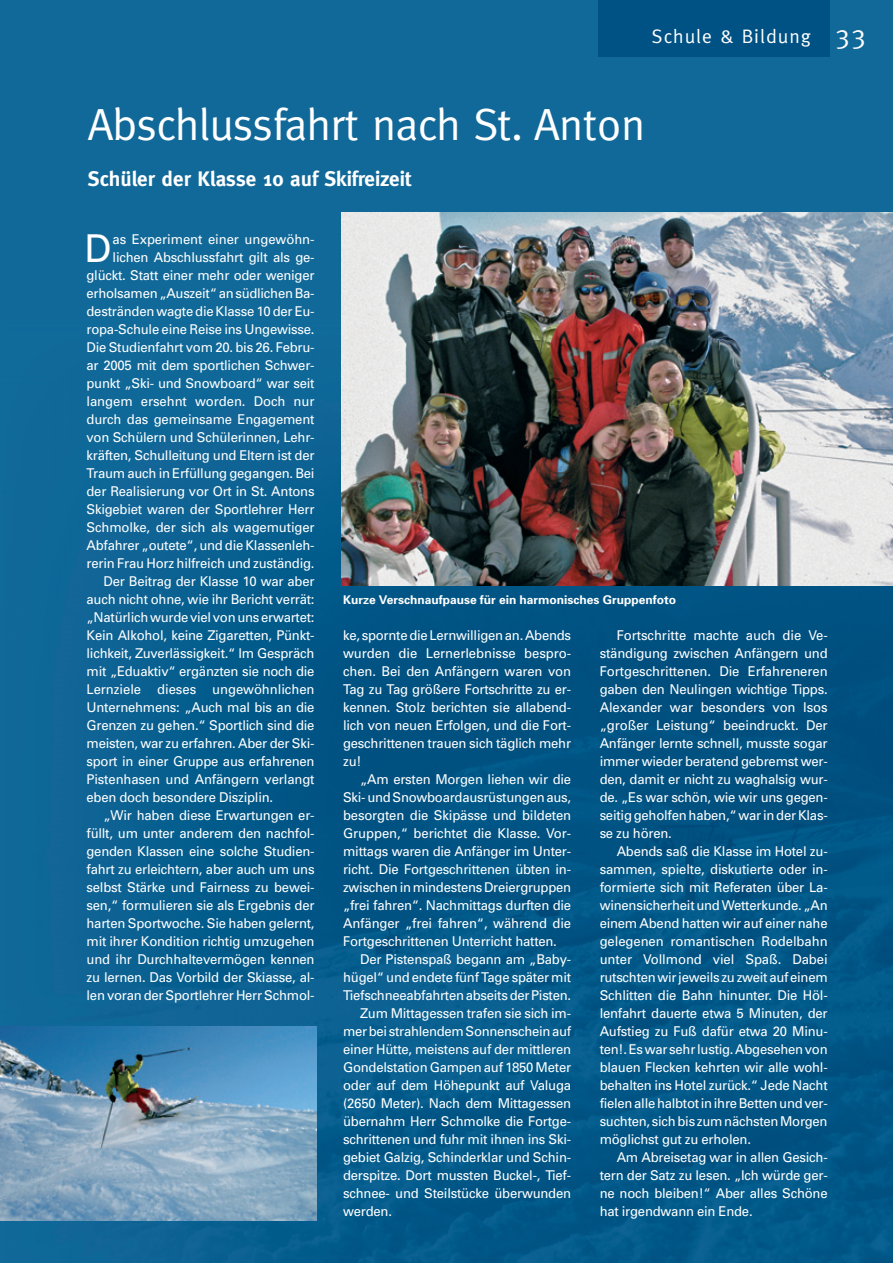
<style>
.page{position:relative;width:893px;height:1263px;background:#116999}
.page>*{position:absolute;margin:0;border:0;box-sizing:border-box;transform-origin:0 0}
.t1{font:45px "Meta";letter-spacing:-.01em;color:#fff}
.t2{font:38.4px "Univers";color:#fff}
.t3{font:700 21px "Meta";color:#fff}
.t4{font:19.5px "Meta";letter-spacing:.055em;color:#fff}
.t5{font:13.5px/18px "Univers";letter-spacing:-.015em;color:#fff;text-align:justify}
.t6{font:700 12px "Univers";color:#fff}
.s1{font-size:27px}
</style>
<div class="page">
<img style="left:0;top:320px;width:893px;height:943px">
<div style="left:598px;top:0;width:231px;height:56px;background:#005285"></div>
<img style="left:342px;top:213px;width:551px;height:373px">
<img style="left:1px;top:1026px;width:315px;height:194px">
<h3 class="t4" style="left:652px;top:29px;width:215px">Schule &amp; Bildung <span class="s1">33</span></h3>
<h1 class="t1" style="left:88px;top:107px;width:559px">Abschlussfahrt nach St. Anton</h1>
<h3 class="t3" style="left:88px;top:170px;width:325px">Schüler der Klasse 10 auf Skifreizeit</h3>
<h2 class="t2" style="left:84px;top:234px;width:28px">D</h2>
<p class="t5" style="left:113px;top:231px;width:203px">as Experiment einer ungewöhn-</p>
<p class="t5" style="left:113px;top:249px;width:203px">lichen Abschlussfahrt gilt als ge-</p>
<p class="t5" style="left:87px;top:267px;width:230px">glückt. Statt einer mehr oder weniger</p>
<p class="t5" style="left:87px;top:285px;width:230px">erholsamen „Auszeit“ an südlichen Ba-</p>
<p class="t5" style="left:87px;top:303px;width:230px">destränden wagte die Klasse 10 der Eu-</p>
<p class="t5" style="left:87px;top:321px;width:230px">ropa-Schule eine Reise ins Ungewisse.</p>
<p class="t5" style="left:87px;top:339px;width:230px">Die Studienfahrt vom 20. bis 26. Febru-</p>
<p class="t5" style="left:87px;top:357px;width:230px">ar 2005 mit dem sportlichen Schwer-</p>
<p class="t5" style="left:87px;top:375px;width:230px">punkt „Ski- und Snowboard“ war seit</p>
<p class="t5" style="left:87px;top:393px;width:230px">langem ersehnt worden. Doch nur</p>
<p class="t5" style="left:87px;top:411px;width:230px">durch das gemeinsame Engagement</p>
<p class="t5" style="left:87px;top:429px;width:230px">von Schülern und Schülerinnen, Lehr-</p>
<p class="t5" style="left:87px;top:447px;width:230px">kräften, Schulleitung und Eltern ist der</p>
<p class="t5" style="left:87px;top:465px;width:230px">Traum auch in Erfüllung gegangen. Bei</p>
<p class="t5" style="left:87px;top:483px;width:230px">der Realisierung vor Ort in St. Antons</p>
<p class="t5" style="left:87px;top:501px;width:230px">Skigebiet waren der Sportlehrer Herr</p>
<p class="t5" style="left:87px;top:519px;width:230px">Schmolke, der sich als wagemutiger</p>
<p class="t5" style="left:87px;top:537px;width:230px">Abfahrer „outete“, und die Klassenleh-</p>
<p class="t5" style="left:87px;top:555px;width:230px">rerin Frau Horz hilfreich und zuständig.</p>
<p class="t5" style="left:104px;top:573px;width:213px">Der Beitrag der Klasse 10 war aber</p>
<p class="t5" style="left:87px;top:591px;width:230px">auch nicht ohne, wie ihr Bericht verrät:</p>
<p class="t5" style="left:87px;top:609px;width:229px">„Natürlich wurde viel von uns erwartet:</p>
<p class="t5" style="left:87px;top:627px;width:230px">Kein Alkohol, keine Zigaretten, Pünkt-</p>
<p class="t5" style="left:87px;top:645px;width:230px">lichkeit, Zuverlässigkeit.“ Im Gespräch</p>
<p class="t5" style="left:87px;top:663px;width:230px">mit „Eduaktiv“ ergänzten sie noch die</p>
<p class="t5" style="left:87px;top:681px;width:230px">Lernziele dieses ungewöhnlichen</p>
<p class="t5" style="left:87px;top:699px;width:230px">Unternehmens: „Auch mal bis an die</p>
<p class="t5" style="left:87px;top:717px;width:230px">Grenzen zu gehen.“ Sportlich sind die</p>
<p class="t5" style="left:87px;top:735px;width:230px">meisten, war zu erfahren. Aber der Ski-</p>
<p class="t5" style="left:87px;top:753px;width:230px">sport in einer Gruppe aus erfahrenen</p>
<p class="t5" style="left:87px;top:771px;width:230px">Pistenhasen und Anfängern verlangt</p>
<p class="t5" style="left:87px;top:789px;width:188px">eben doch besondere Disziplin.</p>
<p class="t5" style="left:104px;top:807px;width:213px">„Wir haben diese Erwartungen er-</p>
<p class="t5" style="left:87px;top:825px;width:230px">füllt, um unter anderem den nachfol-</p>
<p class="t5" style="left:87px;top:843px;width:230px">genden Klassen eine solche Studien-</p>
<p class="t5" style="left:87px;top:861px;width:230px">fahrt zu erleichtern, aber auch um uns</p>
<p class="t5" style="left:87px;top:879px;width:230px">selbst Stärke und Fairness zu bewei-</p>
<p class="t5" style="left:87px;top:897px;width:230px">sen,“ formulieren sie als Ergebnis der</p>
<p class="t5" style="left:87px;top:915px;width:230px">harten Sportwoche. Sie haben gelernt,</p>
<p class="t5" style="left:87px;top:933px;width:230px">mit ihrer Kondition richtig umzugehen</p>
<p class="t5" style="left:87px;top:951px;width:230px">und ihr Durchhaltevermögen kennen</p>
<p class="t5" style="left:87px;top:969px;width:230px">zu lernen. Das Vorbild der Skiasse, al-</p>
<p class="t5" style="left:87px;top:987px;width:230px">len voran der Sportlehrer Herr Schmol-</p>
<p class="t6" style="left:343px;top:595px;width:334px">Kurze Verschnaufpause für ein harmonisches Gruppenfoto</p>
<p class="t5" style="left:343px;top:627px;width:230px">ke, spornte die Lernwilligen an. Abends wurden die Lernerlebnisse bespro&shy;chen. Bei den Anfängern waren von Tag zu Tag größere Fortschritte zu er&shy;kennen. Stolz berichten sie allabend&shy;lich von neuen Erfolgen, und die Fort&shy;geschrittenen trauen sich täglich mehr zu!</p>
<p class="t5" style="left:343px;top:771px;width:230px;text-indent:17px">„Am ersten Morgen liehen wir die Ski- und Snowboardausrüstungen aus, besorgten die Skipässe und bildeten Gruppen,“ berichtet die Klasse. Vor&shy;mittags waren die Anfänger im Unter&shy;richt. Die Fortgeschrittenen übten in&shy;zwischen in mindestens Dreiergruppen „frei fahren“. Nachmittags durften die Anfänger „frei fahren“, während die Fortgeschrittenen Unterricht hatten.</p>
<p class="t5" style="left:360px;top:951px;width:213px">Der Pistenspaß begann am „Baby-</p>
<p class="t5" style="left:343px;top:969px;width:230px">hügel“ und endete fünf Tage später mit</p>
<p class="t5" style="left:343px;top:987px;width:230px">Tiefschneeabfahrten abseits der Pisten.</p>
<p class="t5" style="left:360px;top:1005px;width:213px">Zum Mittagessen trafen sie sich im-</p>
<p class="t5" style="left:343px;top:1023px;width:230px">mer bei strahlendem Sonnenschein auf</p>
<p class="t5" style="left:343px;top:1041px;width:230px">einer Hütte, meistens auf der mittleren</p>
<p class="t5" style="left:343px;top:1059px;width:230px">Gondelstation Gampen auf 1850 Meter</p>
<p class="t5" style="left:343px;top:1077px;width:230px">oder auf dem Höhepunkt auf Valuga</p>
<p class="t5" style="left:343px;top:1095px;width:230px">(2650 Meter). Nach dem Mittagessen</p>
<p class="t5" style="left:343px;top:1113px;width:230px">übernahm Herr Schmolke die Fortge-</p>
<p class="t5" style="left:343px;top:1131px;width:230px">schrittenen und fuhr mit ihnen ins Ski-</p>
<p class="t5" style="left:343px;top:1149px;width:230px">gebiet Galzig, Schinderklar und Schin-</p>
<p class="t5" style="left:343px;top:1167px;width:230px">derspitze. Dort mussten Buckel-, Tief-</p>
<p class="t5" style="left:343px;top:1185px;width:230px">schnee- und Steilstücke überwunden</p>
<p class="t5" style="left:343px;top:1203px;width:50px">werden.</p>
<p class="t5" style="left:600px;top:627px;width:230px;text-indent:17px">Fortschritte machte auch die Ve&shy;ständigung zwischen Anfängern und Fortgeschrittenen. Die Erfahreneren gaben den Neulingen wichtige Tipps.<br>Alexander war besonders von Isos „großer Leistung“ beeindruckt. Der Anfänger lernte schnell, musste sogar immer wieder beratend gebremst wer&shy;den, damit er nicht zu waghalsig wur&shy;de. „Es war schön, wie wir uns gegen&shy;seitig geholfen haben,“ war in der Klas&shy;se zu hören.</p>
<p class="t5" style="left:600px;top:843px;width:230px;text-indent:17px">Abends saß die Klasse im Hotel zu&shy;sammen, spielte, diskutierte oder in&shy;formierte sich mit Referaten über La&shy;winensicherheit und Wetterkunde. „An einem Abend hatten wir auf einer nahe gelegenen romantischen Rodelbahn unter Vollmond viel Spaß. Dabei rutschten wir jeweils zu zweit auf einem Schlitten die Bahn hinunter. Die Höl&shy;lenfahrt dauerte etwa 5 Minuten, der Aufstieg zu Fuß dafür etwa 20 Minu&shy;ten!. Es war sehr lustig. Abgesehen von blauen Flecken kehrten wir alle wohl&shy;behalten ins Hotel zurück.“ Jede Nacht fielen alle halbtot in ihre Betten und ver&shy;suchten, sich bis zum nächsten Morgen möglichst gut zu erholen.</p>
<p class="t5" style="left:600px;top:1149px;width:230px;text-indent:17px">Am Abreisetag war in allen Gesich&shy;tern der Satz zu lesen. „Ich würde ger&shy;ne noch bleiben!“ Aber alles Schöne hat irgendwann ein Ende.</p>
</div>
